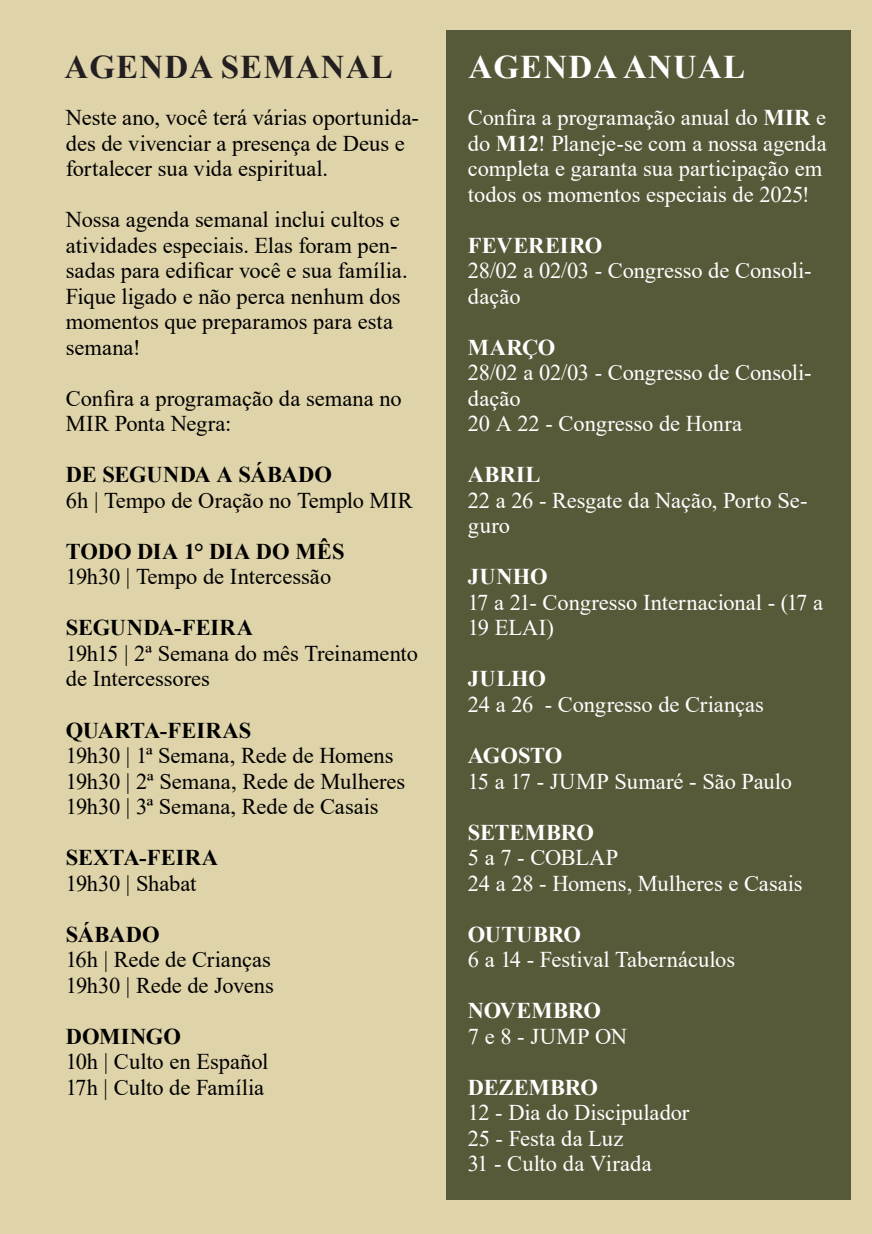
<style>
.page{position:relative;width:872px;height:1234px;background:#fff}
.page>*{position:absolute;margin:0;border:0;box-sizing:border-box;transform-origin:0 0}
.Texto{font:700 33px "Times New Roman";letter-spacing:.035em;color:#231f20}
.Texto-2{font:700 33px "Times New Roman";letter-spacing:.035em;color:#fff}
.Texto-3{font:22.5px/25.5px "Times New Roman";color:#000}
.Texto-4{font:22.5px/25.5px "Times New Roman";letter-spacing:-.005em;color:#fff}
.s1{font-weight:700}
</style>
<div class="page">
<div style="left:0;top:0;width:872px;height:1233px;background:#ded3a9"></div>
<div style="left:446px;top:30px;width:404px;height:1169px;background:#585939"></div>
<p class="Texto" style="left:64px;top:43px;width:330px">AGENDA SEMANAL</p>
<p class="Texto-2" style="left:468px;top:43px;width:278px">AGENDA ANUAL</p>
<p class="Texto-3" style="left:66px;top:104px;width:355px">Neste ano, você terá várias oportunida&shy;des de vivenciar a presença de Deus e fortalecer sua vida espiritual.</p>
<p class="Texto-3" style="left:66px;top:206px;width:343px">Nossa agenda semanal inclui cultos e atividades especiais. Elas foram pen&shy;sadas para edificar você e sua família.<br>Fique ligado e não perca nenhum dos momentos que preparamos para esta semana!</p>
<p class="Texto-3" style="left:66px;top:384px;width:337px">Confira a programação da semana no<br>MIR Ponta Negra:</p>
<p class="Texto-3" style="left:66px;top:461px;width:348px"><span class="s1">DE SEGUNDA A SÁBADO<br></span>6h | Tempo de Oração no Templo MIR</p>
<p class="Texto-3" style="left:66px;top:537px;width:280px"><span class="s1">TODO DIA 1° DIA DO MÊS<br></span>19h30 | Tempo de Intercessão</p>
<p class="Texto-3" style="left:66px;top:614px;width:354px"><span class="s1">SEGUNDA-FEIRA<br></span>19h15 | 2ª Semana do mês Treinamento de Intercessores</p>
<p class="Texto-3" style="left:66px;top:716px;width:341px"><span class="s1">QUARTA-FEIRAS<br></span>19h30 | 1ª Semana, Rede de Homens<br>19h30 | 2ª Semana, Rede de Mulheres<br>19h30 | 3ª Semana, Rede de Casais</p>
<p class="Texto-3" style="left:66px;top:843px;width:154px"><span class="s1">SEXTA-FEIRA<br></span>19h30 | Shabat</p>
<p class="Texto-3" style="left:66px;top:920px;width:209px"><span class="s1">SÁBADO<br></span>16h | Rede de Crianças<br>19h30 | Rede de Jovens</p>
<p class="Texto-3" style="left:66px;top:1022px;width:204px"><span class="s1">DOMINGO<br></span>10h | Culto en Español<br>17h | Culto de Família</p>
<p class="Texto-4" style="left:468px;top:104px;width:360px">Confira a programação anual do <span class="s1">MIR</span> e do <span class="s1">M12</span>! Planeje-se com a nossa agenda completa e garanta sua participação em todos os momentos especiais de 2025!</p>
<p class="Texto-4" style="left:468px;top:231px;width:345px"><span class="s1">FEVEREIRO<br></span>28/02 a 02/03 - Congresso de Consoli&shy;dação</p>
<p class="Texto-4" style="left:468px;top:333px;width:345px"><span class="s1">MARÇO<br></span>28/02 a 02/03 - Congresso de Consoli&shy;dação<br>20 A 22 - Congresso de Honra</p>
<p class="Texto-4" style="left:468px;top:461px;width:341px"><span class="s1">ABRIL<br></span>22 a 26 - Resgate da Nação, Porto Se&shy;guro</p>
<p class="Texto-4" style="left:468px;top:563px;width:357px"><span class="s1">JUNHO<br></span>17 a 21- Congresso Internacional - (17 a<br>19 ELAI)</p>
<p class="Texto-4" style="left:468px;top:665px;width:298px"><span class="s1">JULHO<br></span>24 a 26 - Congresso de Crianças</p>
<p class="Texto-4" style="left:468px;top:741px;width:325px"><span class="s1">AGOSTO<br></span>15 a 17 - JUMP Sumaré - São Paulo</p>
<p class="Texto-4" style="left:468px;top:818px;width:336px"><span class="s1">SETEMBRO<br></span>5 a 7 - COBLAP<br>24 a 28 - Homens, Mulheres e Casais</p>
<p class="Texto-4" style="left:468px;top:920px;width:269px"><span class="s1">OUTUBRO<br></span>6 a 14 - Festival Tabernáculos</p>
<p class="Texto-4" style="left:468px;top:996px;width:161px"><span class="s1">NOVEMBRO<br></span>7 e 8 - JUMP ON</p>
<p class="Texto-4" style="left:468px;top:1073px;width:223px"><span class="s1">DEZEMBRO<br></span>12 - Dia do Discipulador<br>25 - Festa da Luz<br>31 - Culto da Virada</p>
</div>
